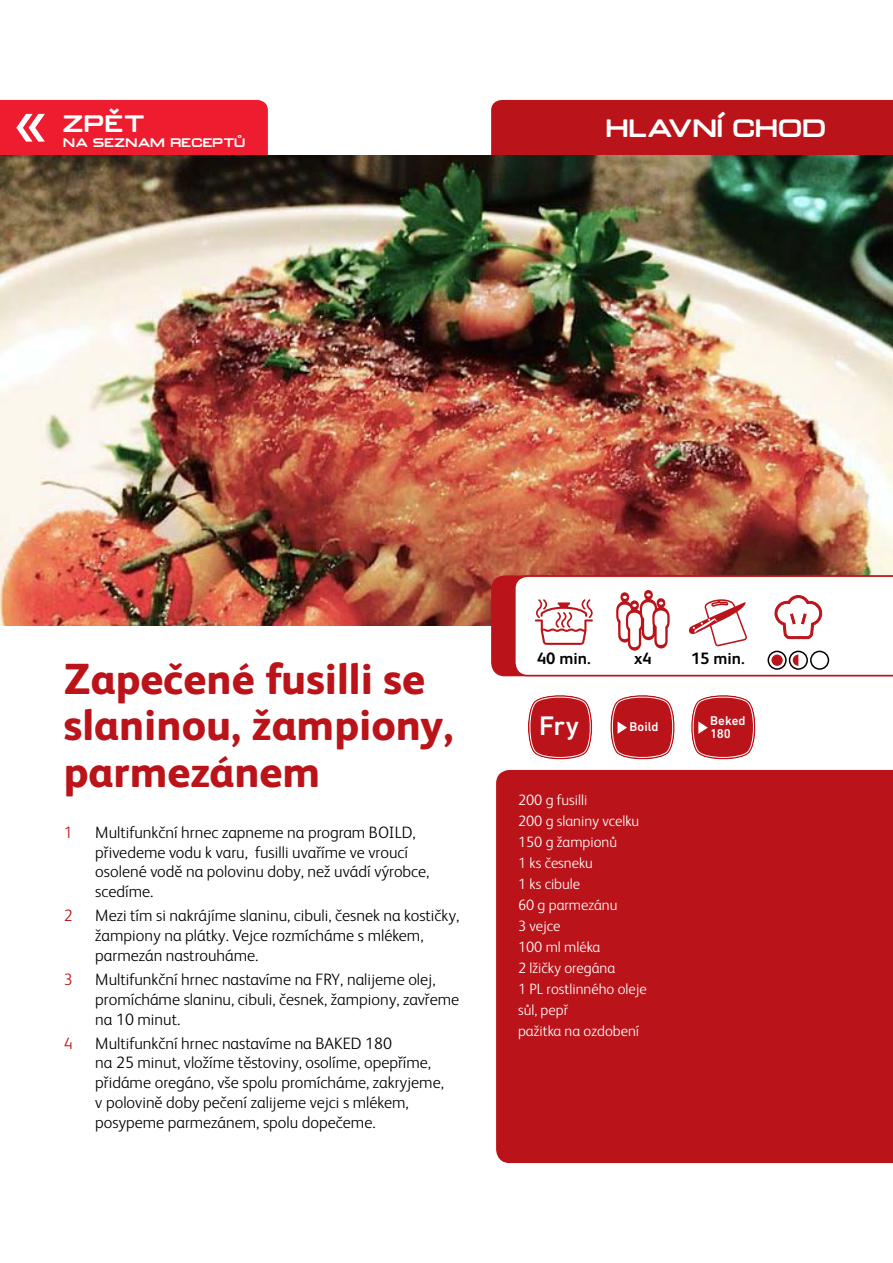
<style>
.page{position:relative;width:893px;height:1263px;background:#fff}
.page>*{position:absolute;margin:0;border:0;box-sizing:border-box;transform-origin:0 0}
.Jídlo{font:800 43.5px/46.5px "FS Albert";color:#ba141a}
.t1{font:500 27.3px "DIN Next LT Pro";color:#fff}
.t2{font:700 24px "Tefalextendedbold";color:#fff}
.t3{font:700 22.8px "Tefalextendedbold";color:#fff}
.t4{font:300 16.5px/19.8px "FS Albert";color:#000}
.t5{font:700 16.5px "FS Albert";color:#000}
.t6{font:300 16.5px "FS Albert";color:#ba141a}
.t7{font:300 15px/21px "FS Albert";color:#fff}
.t8{font:500 12.9px/12.9px "DIN Next LT Pro";letter-spacing:.005em;color:#fff}
.t9{font:700 11.85px "Tefalextendedbold";letter-spacing:.015em;color:#fff}
</style>
<div class="page">
<div style="left:491px;top:100px;width:402px;height:56px;background:#ba141a"></div>
<div style="left:496px;top:770px;width:397px;height:393px;background:#ba141a"></div>
<div style="left:0;top:100px;width:268px;height:56px;background:#ed1c2e"></div>
<img style="left:0;top:156px;width:892px;height:470px">
<svg style="left:528px;top:695px;width:65px;height:65px;background:#c74247"></svg>
<svg style="left:610px;top:695px;width:65px;height:65px;background:#c8454a"></svg>
<svg style="left:691px;top:695px;width:65px;height:65px;background:#c8454a"></svg>
<svg style="left:491px;top:575px;width:402px;height:101px"></svg>
<h3 class="t3" style="left:64px;top:108px;width:83px">ZPĚT</h3>
<p class="t9" style="left:64px;top:134px;width:184px">NA SEZNAM RECEPTŮ</p>
<p class="t2" style="left:607px;top:112px;width:222px">HLAVNÍ CHOD</p>
<p class="Jídlo" style="left:64px;top:655px;width:391px">Zapečené fusilli se slaninou, žampiony, parmezánem</p>
<p class="t6" style="left:64px;top:821px;width:10px">1</p>
<p class="t4" style="left:95px;top:821px;width:336px">Multifunkční hrnec zapneme na program BOILD, přivedeme vodu k varu, fusilli uvaříme ve vroucí osolené vodě na polovinu doby, než uvádí výrobce, scedíme.</p>
<p class="t6" style="left:64px;top:905px;width:10px">2</p>
<p class="t4" style="left:95px;top:905px;width:365px">Mezi tím si nakrájíme slaninu, cibuli, česnek na kostičky, žampiony na plátky. Vejce rozmícháme s mlékem, parmezán nastrouháme.</p>
<p class="t6" style="left:64px;top:968px;width:10px">3</p>
<p class="t4" style="left:95px;top:969px;width:365px">Multifunkční hrnec nastavíme na FRY, nalijeme olej, promícháme slaninu, cibuli, česnek, žampiony, zavřeme na 10 minut.</p>
<p class="t6" style="left:64px;top:1032px;width:10px">4</p>
<p class="t4" style="left:95px;top:1032px;width:350px">Multifunkční hrnec nastavíme na BAKED 180<br>na 25 minut, vložíme těstoviny, osolíme, opepříme, přidáme oregáno, vše spolu promícháme, zakryjeme, v polovině doby pečení zalijeme vejci s mlékem, posypeme parmezánem, spolu dopečeme.</p>
<p class="t5" style="left:537px;top:647px;width:55px">40 min.</p>
<p class="t5" style="left:634px;top:647px;width:19px">x4</p>
<p class="t5" style="left:691px;top:647px;width:55px">15 min.</p>
<p class="t1" style="left:539px;top:710px;width:42px">Fry</p>
<p class="t8" style="left:629px;top:720px;width:31px">Boild</p>
<p class="t8" style="left:710px;top:714px;width:37px">Beked<br>180</p>
<p class="t7" style="left:518px;top:789px;width:123px">200 g fusilli<br>200 g slaniny vcelku<br>150 g žampionů<br>1 ks česneku<br>1 ks cibule<br>60 g parmezánu<br>3 vejce<br>100 ml mléka<br>2 lžičky oregána</p>
<p class="t7" style="left:518px;top:978px;width:130px">1 PL rostlinného oleje sůl, pepř<br>pažitka na ozdobení</p>
</div>
